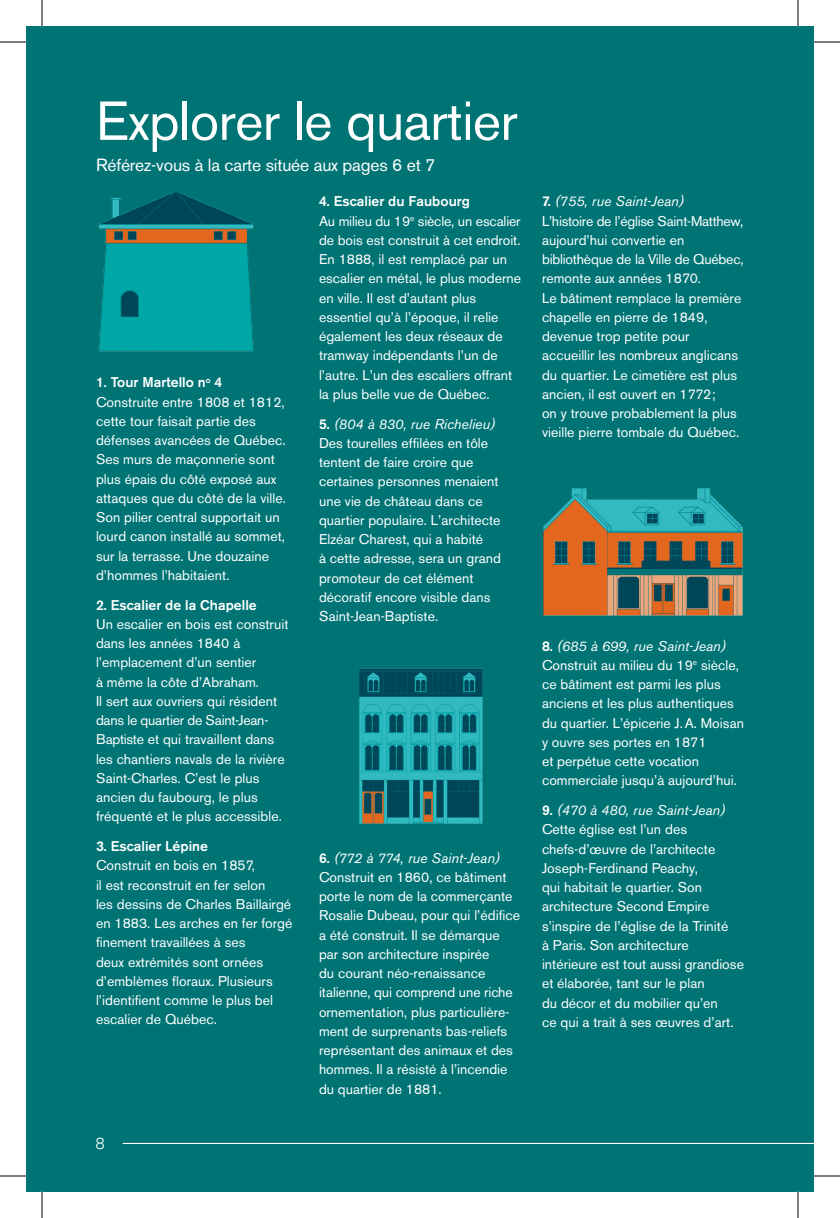
<style>
.page{position:relative;width:840px;height:1218px;background:#fff}
.page>*{position:absolute;margin:0;border:0;box-sizing:border-box;transform-origin:0 0}
._1-T1{font:54.25px "Akzidenz Grotesk BE";letter-spacing:-.01em;color:#fff}
._2-Referez-vous{font:17.5px "Akzidenz Grotesk BE";letter-spacing:-.01em;color:#fff}
._0-folio{font:300 15.75px "Akzidenz Grotesk";color:#fff}
._4-texte_courant{font:14px/19.2px "Akzidenz Grotesk BE";letter-spacing:.005em;color:#fff}
._3-NomLieux{font:italic 14px "Akzidenz Grotesk BE";letter-spacing:.005em;color:#fff}
._3-NomLieux-2{font:500 14px "Akzidenz Grotesk BE";letter-spacing:.005em;color:#fff}
.s1{font-weight:500;font-style:normal}
</style>
<div class="page">
<div style="left:26px;top:26px;width:788px;height:1166px;background:#007475"></div>
<img style="left:98px;top:191px;width:157px;height:161px">
<img style="left:359px;top:668px;width:124px;height:156px">
<img style="left:543px;top:488px;width:200px;height:128px">
<hr style="left:123px;top:1143px;width:691px;height:1px;background:#fff">
<svg style="left:0;top:42px;width:26px;height:1px"></svg>
<svg style="left:814px;top:42px;width:26px;height:1px"></svg>
<svg style="left:0;top:1176px;width:26px;height:1px"></svg>
<svg style="left:814px;top:1176px;width:26px;height:1px"></svg>
<svg style="left:42px;top:0;width:1px;height:26px"></svg>
<svg style="left:42px;top:1192px;width:1px;height:26px"></svg>
<svg style="left:798px;top:0;width:1px;height:26px"></svg>
<svg style="left:798px;top:1192px;width:1px;height:26px"></svg>
<p class="_1-T1" style="left:96px;top:89px;width:423px">Explorer le quartier</p>
<p class="_2-Referez-vous" style="left:96px;top:155px;width:341px">Référez-vous à la carte située aux pages 6 et 7</p>
<p class="_3-NomLieux-2" style="left:96px;top:374px;width:128px">1. Tour Martello n<sup>o</sup> 4</p>
<p class="_4-texte_courant" style="left:96px;top:392px;width:192px">Construite entre 1808 et 1812, cette tour faisait partie des défenses avancées de Québec.<br>Ses murs de maçonnerie sont plus épais du côté exposé aux attaques que du côté de la ville.<br>Son pilier central supportait un lourd canon installé au sommet, sur la terrasse. Une douzaine d’hommes l’habitaient.</p>
<p class="_3-NomLieux-2" style="left:96px;top:596px;width:162px">2. Escalier de la Chapelle</p>
<p class="_4-texte_courant" style="left:96px;top:614px;width:194px">Un escalier en bois est construit dans les années 1840 à l’emplacement d’un sentier<br>à même la côte d’Abraham.<br>Il sert aux ouvriers qui résident dans le quartier de Saint-Jean-<br>Baptiste et qui travaillent dans les chantiers navals de la rivière<br>Saint-Charles. C’est le plus ancien du faubourg, le plus fréquenté et le plus accessible.</p>
<p class="_3-NomLieux-2" style="left:96px;top:838px;width:114px">3. Escalier Lépine</p>
<p class="_4-texte_courant" style="left:96px;top:856px;width:198px">Construit en bois en 1857,<br>il est reconstruit en fer selon<br>les dessins de Charles Baillairgé en 1883. Les arches en fer forgé finement travaillées à ses<br>deux extrémités sont ornées d’emblèmes floraux. Plusieurs l’identifient comme le plus bel escalier de Québec.</p>
<p class="_0-folio" style="left:96px;top:1135px;width:10px">8</p>
<p class="_3-NomLieux-2" style="left:319px;top:193px;width:153px">4. Escalier du Faubourg</p>
<p class="_4-texte_courant" style="left:319px;top:211px;width:203px">Au milieu du 19<sup>e</sup> siècle, un escalier de bois est construit à cet endroit.<br>En 1888, il est remplacé par un escalier en métal, le plus moderne en ville. Il est d’autant plus essentiel qu’à l’époque, il relie également les deux réseaux de tramway indépendants l’un de l’autre. L’un des escaliers offrant la plus belle vue de Québec.</p>
<p class="_3-NomLieux" style="left:319px;top:415px;width:178px"><span class="s1">5.</span> (804 à 830, rue Richelieu)</p>
<p class="_4-texte_courant" style="left:319px;top:433px;width:184px">Des tourelles effilées en tôle tentent de faire croire que certaines personnes menaient une vie de château dans ce quartier populaire. L’architecte<br>Elzéar Charest, qui a habité<br>à cette adresse, sera un grand promoteur de cet élément décoratif encore visible dans<br>Saint-Jean-Baptiste.</p>
<p class="_3-NomLieux" style="left:319px;top:849px;width:183px"><span class="s1">6.</span> (772 à 774, rue Saint-Jean)</p>
<p class="_4-texte_courant" style="left:319px;top:867px;width:203px">Construit en 1860, ce bâtiment porte le nom de la commerçante<br>Rosalie Dubeau, pour qui l’édifice a été construit. Il se démarque par son architecture inspirée<br>du courant néo-renaissance italienne, qui comprend une riche ornementation, plus particulière&shy;ment de surprenants bas-reliefs représentant des animaux et des hommes. Il a résisté à l’incendie du quartier de 1881.</p>
<p class="_3-NomLieux" style="left:542px;top:193px;width:144px"><span class="s1">7.</span> (755, rue Saint-Jean)</p>
<p class="_4-texte_courant" style="left:542px;top:211px;width:203px">L’histoire de l’église Saint-Matthew, aujourd’hui convertie en bibliothèque de la Ville de Québec, remonte aux années 1870.<br>Le bâtiment remplace la première chapelle en pierre de 1849, devenue trop petite pour accueillir les nombreux anglicans du quartier. Le cimetière est plus ancien, il est ouvert en 1772;<br>on y trouve probablement la plus vieille pierre tombale du Québec.</p>
<p class="_3-NomLieux" style="left:542px;top:637px;width:186px"><span class="s1">8.</span> (685 à 699, rue Saint-Jean)</p>
<p class="_4-texte_courant" style="left:542px;top:655px;width:203px">Construit au milieu du 19<sup>e</sup> siècle, ce bâtiment est parmi les plus anciens et les plus authentiques du quartier. L’épicerie J.A. Moisan y ouvre ses portes en 1871<br>et perpétue cette vocation commerciale jusqu’à aujourd’hui.</p>
<p class="_3-NomLieux" style="left:542px;top:802px;width:185px"><span class="s1">9.</span> (470 à 480, rue Saint-Jean)</p>
<p class="_4-texte_courant" style="left:542px;top:820px;width:203px">Cette église est l’un des chefs-d’œuvre de l’architecte<br>Joseph-Ferdinand Peachy,<br>qui habitait le quartier. Son architecture Second Empire s’inspire de l’église de la Trinité<br>à Paris. Son architecture intérieure est tout aussi grandiose et élaborée, tant sur le plan<br>du décor et du mobilier qu’en<br>ce qui a trait à ses œuvres d’art.</p>
</div>
